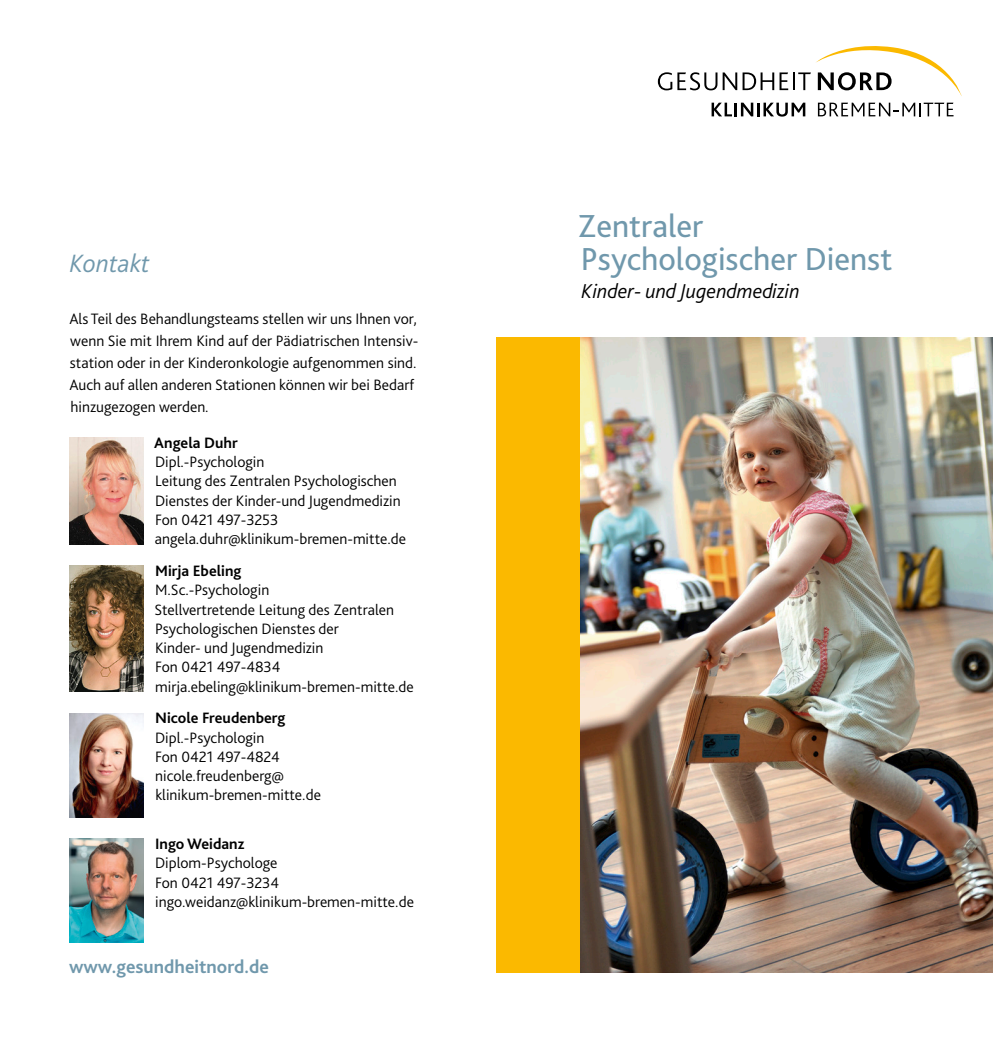
<style>
.page{position:relative;width:993px;height:1042px;background:#fff}
.page>*{position:absolute;margin:0;border:0;box-sizing:border-box;transform-origin:0 0}
.t1{font:33.25px/32.9px "Bliss 2";color:#7098ac}
.t2{font:italic 300 26.25px "Bliss 2";color:#7098ac}
.t3{font:italic 300 21px "Bliss 2";color:#000}
.t4{font:700 19.25px "Bliss 2";color:#7098ac}
.t5{font:300 15.75px/19.2px "Bliss 2";color:#000}
.t6{font:700 15.75px "Bliss 2";color:#000}
</style>
<div class="page">
<div style="left:496px;top:337px;width:84px;height:635px;background:#fbb900"></div>
<img style="left:580px;top:337px;width:412px;height:635px">
<img style="left:69px;top:437px;width:75px;height:107px">
<img style="left:69px;top:566px;width:75px;height:125px">
<img style="left:69px;top:713px;width:75px;height:104px">
<svg style="left:711px;top:103px;width:94px;height:14px"></svg>
<svg style="left:817px;top:103px;width:136px;height:13px"></svg>
<svg style="left:657px;top:46px;width:304px;height:49px"></svg>
<img style="left:69px;top:838px;width:75px;height:105px">
<h2 class="t2" style="left:70px;top:247px;width:81px">Kontakt</h2>
<p class="t5" style="left:69px;top:308px;width:350px;line-height:21.9px">Als Teil des Behandlungsteams stellen wir uns Ihnen vor, wenn Sie mit Ihrem Kind auf der Pädiatrischen Intensiv&shy;station oder in der Kinderonkologie aufgenommen sind.<br>Auch auf allen anderen Stationen können wir bei Bedarf hinzugezogen werden.</p>
<p class="t6" style="left:154px;top:433px;width:85px">Angela Duhr</p>
<p class="t5" style="left:155px;top:452px;width:253px">Dipl.-Psychologin<br>Leitung des Zentralen Psychologischen<br>Dienstes der Kinder-und Jugendmedizin<br>Fon 0421 497-3253 angela.duhr@klinikum-bremen-mitte.de</p>
<p class="t6" style="left:155px;top:561px;width:88px">Mirja Ebeling</p>
<p class="t5" style="left:154px;top:580px;width:261px">M.Sc.-Psychologin<br>Stellvertretende Leitung des Zentralen<br>Psychologischen Dienstes der<br>Kinder- und Jugendmedizin<br>Fon 0421 497-4834 mirja.ebeling@klinikum-bremen-mitte.de</p>
<p class="t6" style="left:155px;top:708px;width:132px">Nicole Freudenberg</p>
<p class="t5" style="left:155px;top:727px;width:167px">Dipl.-Psychologin<br>Fon 0421 497-4824 nicole.freudenberg@ klinikum-bremen-mitte.de</p>
<p class="t6" style="left:155px;top:834px;width:91px">Ingo Weidanz</p>
<p class="t5" style="left:155px;top:853px;width:260px">Diplom-Psychologe<br>Fon 0421 497-3234 ingo.weidanz@klinikum-bremen-mitte.de</p>
<p class="t4" style="left:69px;top:955px;width:201px">www.gesundheitnord.de</p>
<h1 class="t1" style="left:577px;top:209px;width:316px">Zentraler<br>Psychologischer Dienst</h1>
<h3 class="t3" style="left:581px;top:278px;width:219px">Kinder- und Jugendmedizin</h3>
</div>
